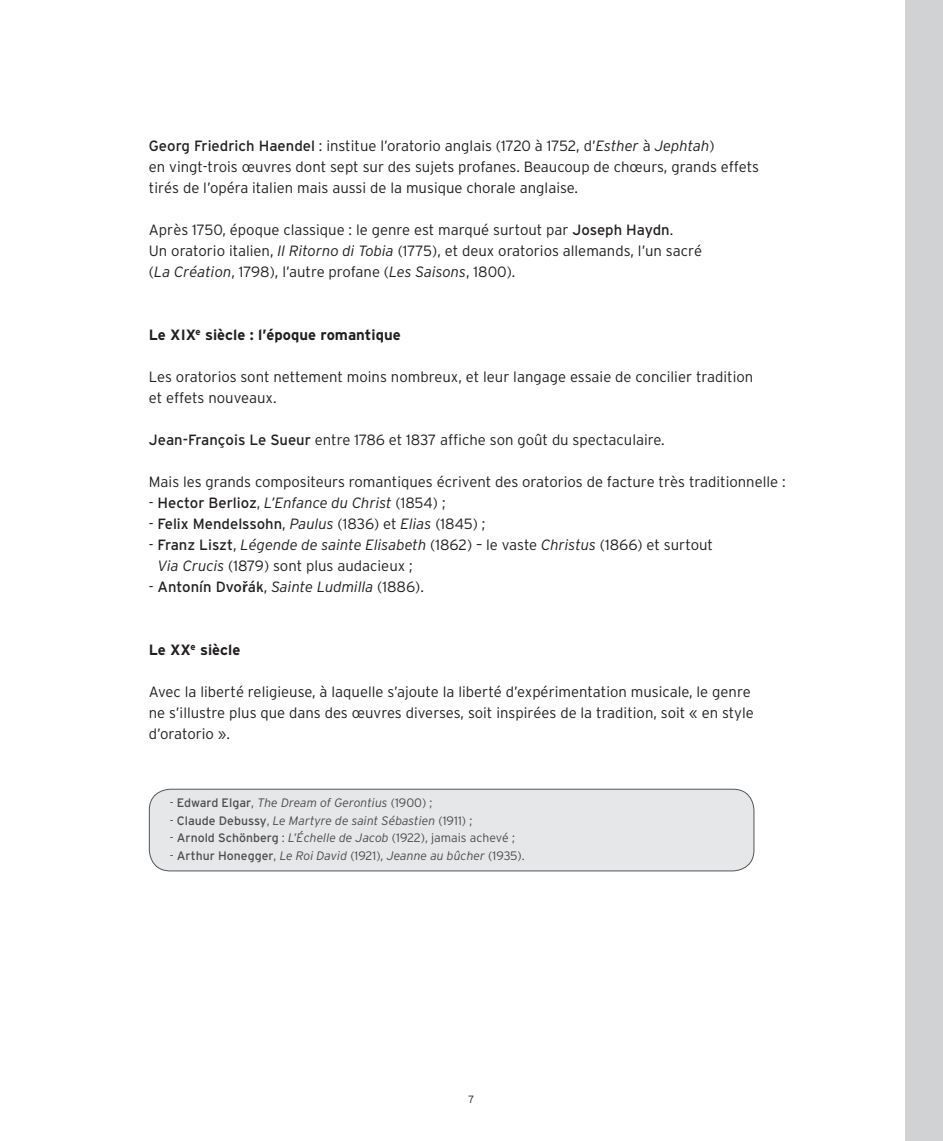
<style>
.page{position:relative;width:943px;height:1141px;background:#fff}
.page>*{position:absolute;margin:0;border:0;box-sizing:border-box;transform-origin:0 0}
.t1{font:300 14.88px/21px "Interstate";color:#231f20}
.t2{font:italic 300 14.88px "Interstate";color:#231f20}
.t3{font:700 14.88px "Interstate";color:#231f20}
.t4{font:italic 300 12.25px "Interstate";color:#4b4c4d}
.t5{font:300 12.25px "Interstate";color:#4b4c4d}
.t6{font:300 10.5px "Interstate";color:#231f20}
.s1{font-weight:400}
.s2{font-style:italic}
.s3{font-style:normal}
.s4{font-weight:400;font-style:normal}
.s5{font-family:"Frutiger CE";font-weight:700;font-style:normal}
</style>
<div class="page">
<div style="left:905px;top:0;width:38px;height:1141px;background:#d1d2d4"></div>
<div style="left:149px;top:789px;width:605px;height:82px;background:#e6e7e9;border-radius:21px"></div>
<div style="left:149px;top:789px;width:605px;height:82px;border:1px solid #545557;border-radius:21px"></div>
<p class="t1" style="left:149px;top:135px;width:611px"><span class="s1">Georg Friedrich Haendel</span> : institue l’oratorio anglais (1720 à 1752, d’<span class="s2">Esther</span> à <span class="s2">Jephtah</span>)<br>en vingt-trois œuvres dont sept sur des sujets profanes. Beaucoup de chœurs, grands effets tirés de l’opéra italien mais aussi de la musique chorale anglaise.</p>
<p class="t1" style="left:149px;top:219px;width:555px">Après 1750, époque classique : le genre est marqué surtout par <span class="s1">Joseph Haydn</span>.<br>Un oratorio italien, <span class="s2">Il Ritorno di Tobia</span> (1775), et deux oratorios allemands, l’un sacré (<span class="s2">La Création</span>, 1798), l’autre profane (<span class="s2">Les Saisons</span>, 1800).</p>
<p class="t3" style="left:149px;top:326px;width:253px">Le XIX<sup>e</sup> siècle : l’époque romantique</p>
<p class="t1" style="left:149px;top:366px;width:606px">Les oratorios sont nettement moins nombreux, et leur langage essaie de concilier tradition et effets nouveaux.</p>
<p class="t1" style="left:149px;top:429px;width:517px"><span class="s1">Jean-François Le Sueur</span> entre 1786 et 1837 affiche son goût du spectaculaire.</p>
<p class="t1" style="left:149px;top:471px;width:638px">Mais les grands compositeurs romantiques écrivent des oratorios de facture très traditionnelle :</p>
<p class="t2" style="left:149px;top:494px;width:298px"><span class="s3">-</span> <span class="s4">Hector Berlioz</span><span class="s3">,</span> L’Enfance du Christ <span class="s3">(1854) ;</span></p>
<p class="t1" style="left:149px;top:513px;width:338px">- <span class="s1">Felix Mendelssohn</span>, <span class="s2">Paulus</span> (1836) et <span class="s2">Elias</span> (1845) ;</p>
<p class="t1" style="left:157px;top:534px;width:557px;text-indent:-9px">- <span class="s1">Franz Liszt</span>, <span class="s2">Légende de sainte Elisabeth</span> (1862) – le vaste <span class="s2">Christus</span> (1866) et surtout<br><span class="s2">Via Crucis</span> (1879) sont plus audacieux ;</p>
<p class="t2" style="left:149px;top:578px;width:276px"><span class="s3">-</span> <span class="s4">Antonín Dvo</span><span class="s5">ř</span><span class="s4">ák</span><span class="s3">,</span> Sainte Ludmilla <span class="s3">(1886).</span></p>
<p class="t3" style="left:149px;top:641px;width:93px">Le XX<sup>e</sup> siècle</p>
<p class="t1" style="left:149px;top:681px;width:606px">Avec la liberté religieuse, à laquelle s’ajoute la liberté d’expérimentation musicale, le genre ne s’illustre plus que dans des œuvres diverses, soit inspirées de la tradition, soit « en style d’oratorio ».</p>
<p class="t4" style="left:170px;top:796px;width:264px"><span class="s3">-</span> <span class="s4">Edward Elgar</span><span class="s3">,</span> The Dream of Gerontius <span class="s3">(1900) ;</span></p>
<p class="t4" style="left:170px;top:814px;width:304px"><span class="s3">-</span> <span class="s4">Claude Debussy</span><span class="s3">,</span> Le Martyre de saint Sébastien <span class="s3">(1911) ;</span></p>
<p class="t5" style="left:170px;top:831px;width:347px">- <span class="s1">Arnold Schönberg</span> : <span class="s2">L’Échelle de Jacob</span> (1922), jamais achevé ;</p>
<p class="t4" style="left:170px;top:849px;width:356px"><span class="s3">-</span> <span class="s4">Arthur Honegger</span><span class="s3">,</span> Le Roi David <span class="s3">(1921),</span> Jeanne au bûcher <span class="s3">(1935).</span></p>
<p class="t6" style="left:468px;top:1093px;width:7px">7</p>
</div>
